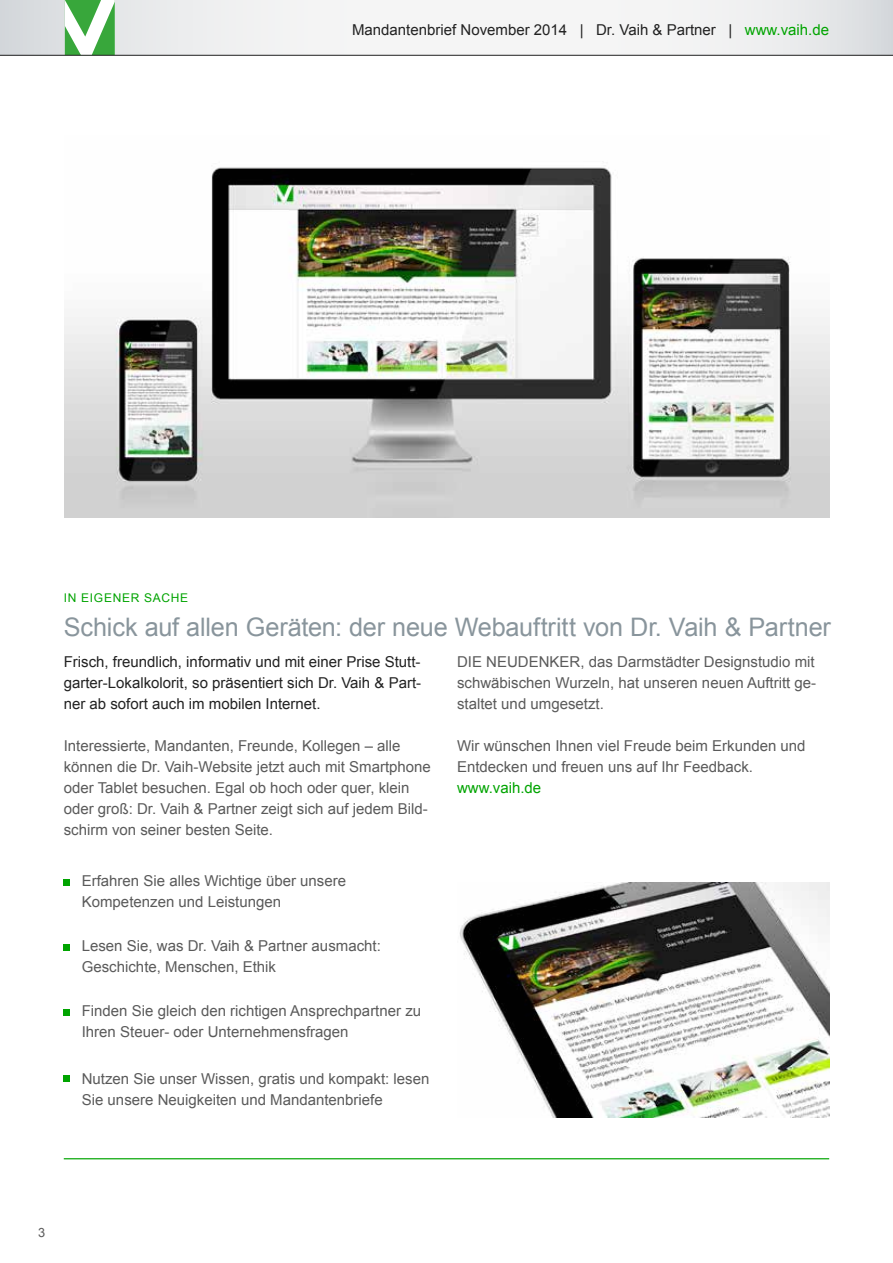
<style>
.page{position:relative;width:893px;height:1263px;background:#fff}
.page>*{position:absolute;margin:0;border:0;box-sizing:border-box;transform-origin:0 0}
.t1{font:25.5px "Arial";letter-spacing:-.01em;color:#89959c}
.t2{font:15px/21px "Arial";color:#5a5a5a}
.t3{font:15px/21px "Arial";color:#222;text-align:justify}
.t4{font:15px "Arial";color:#00a400}
.t5{font:12.75px "Arial";color:#5a5a5a}
.t6{font:12px "Arial";letter-spacing:.055em;color:#00a400}
.s1{color:#00a400}
</style>
<div class="page">
<img style="left:459px;top:882px;width:370px;height:235px">
<img style="left:65px;top:167px;width:764px;height:351px">
<svg style="left:0;top:0;width:893px;height:55px"></svg>
<svg style="left:65px;top:0;width:50px;height:55px"></svg>
<hr style="left:0;top:55px;width:893px;height:1px;background:#222">
<svg style="left:64px;top:879px;width:6px;height:6px"></svg>
<div style="left:64px;top:944px;width:6px;height:7px;background:#00a400"></div>
<svg style="left:64px;top:1010px;width:6px;height:6px"></svg>
<svg style="left:64px;top:1075px;width:6px;height:6px"></svg>
<hr style="left:64px;top:1158px;width:765px;height:1px;background:#00a400">
<p class="t3" style="left:352px;top:20px;width:478px">Mandantenbrief November 2014 | Dr. Vaih &amp; Partner | <span class="s1">www.vaih.de</span></p>
<p class="t6" style="left:64px;top:590px;width:99px">In eigen er Sach</p>
<p class="t6" style="left:180px;top:590px;width:10px">e</p>
<h1 class="t1" style="left:64px;top:611px;width:769px">Schick auf allen Geräten: der neue Webauftritt von Dr. Vaih &amp; Partner</h1>
<p class="t3" style="left:64px;top:652px;width:359px">Frisch, freundlich, informativ und mit einer Prise Stutt&shy;garter-Lokalkolorit, so präsentiert sich Dr. Vaih &amp; Part&shy;ner ab sofort auch im mobilen Internet.</p>
<p class="t2" style="left:64px;top:736px;width:369px">Interessierte, Mandanten, Freunde, Kollegen – alle können die Dr. Vaih-Website jetzt auch mit Smartphone oder Tablet besuchen. Egal ob hoch oder quer, klein oder groß: Dr. Vaih &amp; Partner zeigt sich auf jedem Bild&shy;schirm von seiner besten Seite.</p>
<p class="t2" style="left:82px;top:870px;width:266px">Erfahren Sie alles Wichtige über unsere<br>Kompetenzen und Leistungen</p>
<p class="t2" style="left:82px;top:935px;width:301px">Lesen Sie, was Dr. Vaih &amp; Partner ausmacht:<br>Geschichte, Menschen, Ethik</p>
<p class="t2" style="left:82px;top:1000px;width:341px">Finden Sie gleich den richtigen Ansprechpartner zu<br>Ihren Steuer- oder U nternehmensfragen</p>
<p class="t2" style="left:82px;top:1068px;width:349px">Nutzen Sie unser Wissen, gratis und kompakt: lesen<br>Sie unsere Neuigkeiten und Mandantenbriefe</p>
<p class="t2" style="left:457px;top:652px;width:361px;text-align:justify">DIE NEU DENKER, das Darmstädter Designstudio mit schwäbischen Wurzeln, hat unseren neuen Auftritt ge&shy;staltet und umgesetzt.</p>
<p class="t2" style="left:457px;top:736px;width:350px">Wir wünschen Ihnen viel Freude beim Erkunden und<br>Entdecken und freuen uns auf Ihr Feedback.</p>
<p class="t4" style="left:457px;top:778px;width:86px">www.vaih.de</p>
<p class="t5" style="left:38px;top:1224px;width:9px">3</p>
</div>
